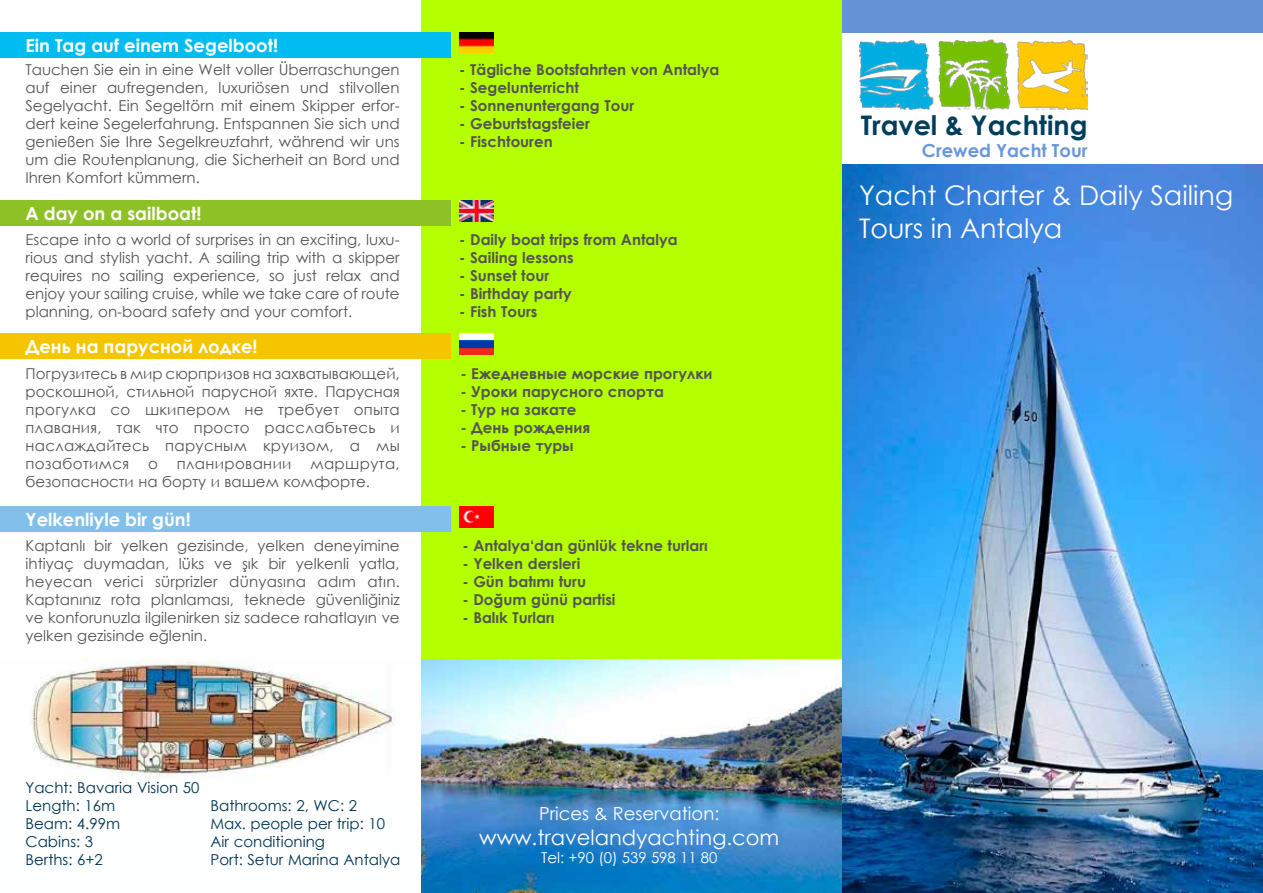
<style>
.page{position:relative;width:1263px;height:893px;background:#fff}
.page>*{position:absolute;margin:0;border:0;box-sizing:border-box;transform-origin:0 0}
.t1{font:27px/32.4px "Century Gothic";color:#fff}
.t2{font:700 27px "Century Gothic";color:#003e5c}
.t3{font:21px "Century Gothic";color:#fff}
.t4{font:700 18px "Century Gothic";color:#fff}
.t5{font:18px "Century Gothic";color:#fff}
.t6{font:700 18px "Century Gothic";color:#6897da}
.t7{font:15px/18px "Century Gothic";color:#535454;text-align:justify}
.t8{font:700 15px "Century Gothic";color:#535454}
.t9{font:15px/18px "Century Gothic";color:#003352}
.t10{font:15px "Century Gothic";color:#fff}
.t11{font:15px "Century Gothic";letter-spacing:.025em;color:#535454}
</style>
<div class="page">
<img style="left:843px;top:165px;width:420px;height:728px">
<div style="left:421px;top:0;width:421px;height:893px;background:#b4ff00"></div>
<div style="left:0;top:201px;width:451px;height:25px;background:#8ec125"></div>
<div style="left:0;top:333px;width:451px;height:26px;background:#f5c500"></div>
<div style="left:0;top:507px;width:451px;height:25px;background:#82bfe9"></div>
<img style="left:459px;top:507px;width:34px;height:21px">
<div style="left:0;top:32px;width:451px;height:25px;background:#00bcf0"></div>
<img style="left:459px;top:32px;width:34px;height:21px">
<img style="left:459px;top:201px;width:34px;height:21px">
<img style="left:459px;top:333px;width:34px;height:21px">
<img style="left:421px;top:659px;width:421px;height:234px">
<img style="left:31px;top:659px;width:364px;height:118px">
<img style="left:859px;top:40px;width:229px;height:70px">
<div style="left:842px;top:0;width:421px;height:33px;background:#6494d7"></div>
<p class="t4" style="left:26px;top:32px;width:254px">Ein Tag auf einem Segelboot!</p>
<p class="t7" style="left:26px;top:60px;width:376px">Tauchen Sie ein in eine Welt voller Überraschungen auf einer aufregenden, luxuriösen und stilvollen Segelyacht. Ein Segeltörn mit einem Skipper erfor&shy;dert keine Segelerfahrung. Entspannen Sie sich und genießen Sie Ihre Segelkreuzfahrt, während wir uns um die Routenplanung, die Sicherheit an Bord und Ihren Komfort kümmern.</p>
<p class="t4" style="left:26px;top:200px;width:178px">A day on a sailboat!</p>
<p class="t7" style="left:26px;top:230px;width:376px">Escape into a world of surprises in an exciting, luxu&shy;rious and stylish yacht. A sailing trip with a skipper requires no sailing experience, so just relax and enjoy your sailing cruise, while we take care of route planning, on-board safety and your comfort.</p>
<p class="t4" style="left:26px;top:333px;width:234px">День на парусной лодке!</p>
<p class="t7" style="left:26px;top:364px;width:376px">Погрузитесь в мир сюрпризов на захватывающей, роскошной, стильной парусной яхте. Парусная прогулка со шкипером не требует опыта плавания, так что просто расслабьтесь и наслаждайтесь парусным круизом, а мы позаботимся</p>
<p class="t7" style="left:26px;top:454px;width:376px;text-indent:285px">маршрута, безопасности на борту и вашем комфорте.</p>
<p class="t7" style="left:148px;top:454px;width:11px">о</p>
<p class="t11" style="left:177px;top:453px;width:116px">планировании</p>
<p class="t4" style="left:26px;top:506px;width:167px">Yelkenliyle bir gün!</p>
<p class="t7" style="left:26px;top:537px;width:376px">Kaptanlı bir yelken gezisinde, yelken deneyimine ihtiyaç duymadan, lüks ve şık bir yelkenli yatla, heyecan verici sürprizler dünyasına adım atın.<br>Kaptanınız rota planlaması, teknede güvenliğiniz ve konforunuzla ilgilenirken siz sadece rahatlayın ve yelken gezisinde eğlenin.</p>
<p class="t9" style="left:26px;top:779px;width:176px">Yacht: Bavaria Vision 50<br>Length: 16m<br>Beam: 4.99m<br>Cabins: 3<br>Berths: 6+2</p>
<p class="t9" style="left:210px;top:797px;width:191px">Bathrooms: 2, WC: 2<br>Max. people per trip: 10<br>Air conditioning<br>Port: Setur Marina Antalya</p>
<p class="t8" style="left:459px;top:58px;width:261px">- Tägliche Bootsfahrten von Antalya</p>
<p class="t8" style="left:459px;top:76px;width:121px">- Segelunterricht</p>
<p class="t8" style="left:459px;top:94px;width:176px">- Sonnenuntergang Tour</p>
<p class="t8" style="left:459px;top:112px;width:132px">- Geburtstagsfeier</p>
<p class="t8" style="left:459px;top:130px;width:95px">- Fischtouren</p>
<p class="t8" style="left:459px;top:228px;width:220px">- Daily boat trips from Antalya</p>
<p class="t8" style="left:459px;top:246px;width:116px">- Sailing lessons</p>
<p class="t8" style="left:459px;top:264px;width:91px">- Sunset tour</p>
<p class="t8" style="left:459px;top:282px;width:114px">- Birthday party</p>
<p class="t8" style="left:459px;top:300px;width:80px">- Fish Tours</p>
<p class="t8" style="left:460px;top:362px;width:254px">- Ежедневные морские прогулки</p>
<p class="t8" style="left:460px;top:380px;width:205px">- Уроки парусного спорта</p>
<p class="t8" style="left:460px;top:398px;width:118px">- Tур на закате</p>
<p class="t8" style="left:460px;top:416px;width:132px">- День рождения</p>
<p class="t8" style="left:460px;top:434px;width:115px">- Рыбные туры</p>
<p class="t8" style="left:462px;top:535px;width:247px">- Antalya‘dan günlük tekne turları</p>
<p class="t8" style="left:462px;top:553px;width:119px">- Yelken dersleri</p>
<p class="t8" style="left:462px;top:571px;width:125px">- Gün batımı turu</p>
<p class="t8" style="left:462px;top:589px;width:155px">- Doğum günü partisi</p>
<p class="t8" style="left:462px;top:607px;width:94px">- Balık Turları</p>
<p class="t5" style="left:539px;top:801px;width:182px">Prices &amp; Reservation:</p>
<h2 class="t3" style="left:479px;top:823px;width:302px">www.travelandyachting.com</h2>
<p class="t10" style="left:541px;top:847px;width:178px">Tel: +90 (0) 539 598 11 80</p>
<h1 class="t2" style="left:861px;top:105px;width:228px">Travel &amp; Yachting</h1>
<p class="t6" style="left:922px;top:137px;width:167px">Crewed Yacht Tour</p>
<h1 class="t1" style="left:859px;top:179px;width:376px">Yacht Charter &amp; Daily Sailing<br>Tours in Antalya</h1>
</div>
